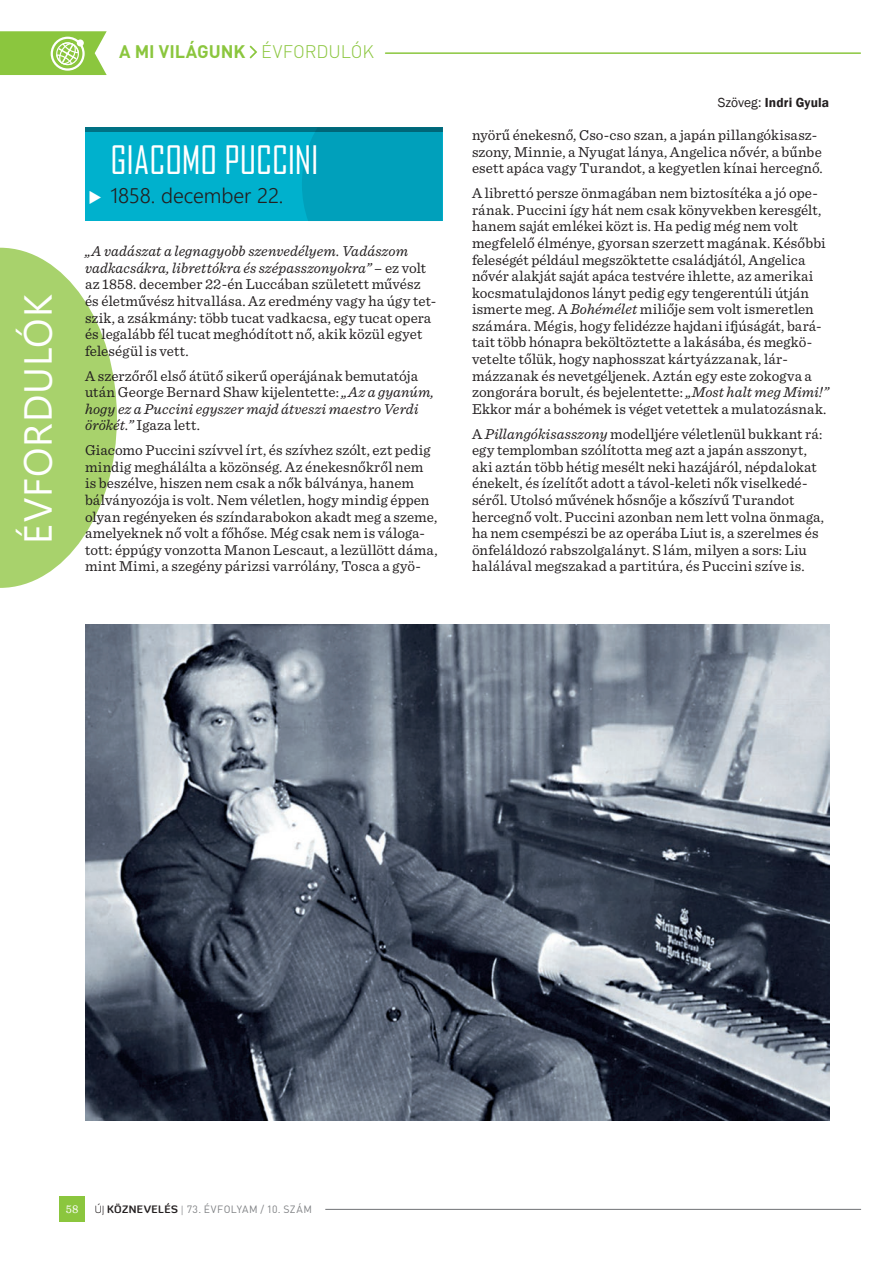
<style>
.page{position:relative;width:893px;height:1263px;background:#fff}
.page>*{position:absolute;margin:0;border:0;box-sizing:border-box;transform-origin:0 0}
.Cím_32pt{font:39px "Segoe UI";letter-spacing:.025em;color:#fff}
.Évforduló_név{font:37.5px "Agency FB";letter-spacing:-.005em;color:#fff}
.t1{font:300 21px "Segoe UI";letter-spacing:-.005em;color:#231f20}
.Fejléc{font:700 18px "DIN Pro";letter-spacing:-.005em;color:#8bc63e}
.Body_text_fél_sor_fö{font:15px/16.6px "Sentinel";letter-spacing:.005em;color:#231f20}
.Szerző{font:600 13.5px "Franklin Gothic";letter-spacing:.01em;color:#231f20}
.Oldalszám{font:12px "Sentinel";color:#fff}
.t2{font:10.5px "DIN Pro";letter-spacing:.04em;color:#808285}
.s1{font-weight:300}
.s2{font-style:italic}
.s3{font-weight:400}
.s4{font-family:"Diavlo";font-weight:300;color:#231f20}
.s5{font-family:"Diavlo";font-weight:700;color:#231f20}
.s6{font-family:"Sentinel"}
</style>
<div class="page">
<div style="left:60px;top:1197px;width:25px;height:25px;background:#8bc63e"></div>
<hr style="left:325px;top:1209px;width:536px;height:1px;background:#808285">
<svg style="left:250px;top:46px;width:7px;height:12px"></svg>
<hr style="left:386px;top:52px;width:474px;height:2px;background:#8bc63e">
<svg style="left:0;top:31px;width:107px;height:44px;background:#9bcd58"></svg>
<div style="left:77px;top:39px;width:7px;height:7px;background:#fff;border-radius:50%"></div>
<div style="left:51px;top:37px;width:34px;height:34px;border:2px solid #fff;border-radius:50%"></div>
<svg style="left:0;top:248px;width:117px;height:340px"></svg>
<div style="left:85px;top:128px;width:357px;height:93px;background:#00b1cd"></div>
<hr style="left:85px;top:128px;width:357px;height:4px;background:#007184">
<div style="left:302px;top:128px;width:140px;height:93px;background:#00a0bb"></div>
<img style="left:85px;top:624px;width:744px;height:496px">
<p class="Fejléc" style="left:119px;top:40px;width:257px">A MI VILÁGUNK <span class="s1">ÉVFORDULÓK</span></p>
<p class="Cím_32pt" style="left:1px;top:544px;width:250px;rotate:-90deg">ÉVFORDULÓK</p>
<p class="Évforduló_név" style="left:111px;top:137px;width:209px">GIACOMO PUCCINI</p>
<p class="t1" style="left:111px;top:176px;width:174px">1858. december 22.</p>
<p class="Body_text_fél_sor_fö" style="left:85px;top:242px;width:353px"><span class="s2">„A vadászat a legnagyobb szenvedélyem. Vadászom vadkacsákra, librettókra és szépasszonyokra”</span> – ez volt az 1858. december 22-én Luccában született művész és életművész hitvallása. Az eredmény vagy ha úgy tet&shy;szik, a zsákmány: több tucat vadkacsa, egy tucat opera és legalább fél tucat meghódított nő, akik közül egyet feleségül is vett.</p>
<p class="Body_text_fél_sor_fö" style="left:85px;top:366px;width:351px">A szerzőről első átütő sikerű operájának bemutatója után George Bernard Shaw kijelentette: <span class="s2">„Az a gyanúm, hogy ez a Puccini egyszer majd átveszi maestro Verdi örökét.”</span> Igaza lett.</p>
<p class="Body_text_fél_sor_fö" style="left:85px;top:441px;width:354px">Giacomo Puccini szívvel írt, és szívhez szólt, ezt pedig mindig meghálálta a közönség. Az énekesnőkről nem is beszélve, hiszen nem csak a nők bálványa, hanem bálványozója is volt. Nem véletlen, hogy mindig éppen olyan regényeken és színdarabokon akadt meg a szeme, amelyeknek nő volt a főhőse. Még csak nem is váloga&shy;tott: éppúgy vonzotta Manon Lescaut, a lezüllött dáma, mint Mimi, a szegény párizsi varrólány, Tosca a gyö-</p>
<p class="Szerző" style="left:718px;top:94px;width:113px"><span class="s3">Szöveg:</span> Indri Gyula</p>
<p class="Body_text_fél_sor_fö" style="left:472px;top:126px;width:352px">nyörű énekesnő, Cso-cso szan, a japán pillangókisas - szony, Minnie, a Nyugat lánya, Angelica nővér, a bűnbe esett apáca vagy Turandot, a kegyetlen kínai hercegnő.</p>
<p class="Body_text_fél_sor_fö" style="left:472px;top:184px;width:358px">A librettó persze önmagában nem biztosítéka a jó ope&shy;rának. Puccini így hát nem csak könyvekben keresgélt, hanem saját emlékei közt is. Ha pedig még nem volt megfelelő élménye, gyorsan szerzett magának. Későbbi feleségét például megszöktette családjától, Angelica nővér alakját saját apáca testvére ihlette, az amerikai kocsmatulajdonos lányt pedig egy tengerentúli útján ismerte meg. A <span class="s2">Bohémélet</span> miliője sem volt ismeretlen számára. Mégis, hogy felidézze hajdani ifjúságát, bará&shy;tait több hónapra beköltöztette a lakásába, és megkö&shy;vetelte tőlük, hogy naphosszat kártyázzanak, lár&shy;mázzanak és nevetgéljenek. Aztán egy este zokogva a zongorára borult, és bejelentette: <span class="s2">„Most halt meg Mimi!” </span>Ekkor már a bohémek is véget vetettek a mulatozásnak.</p>
<p class="Body_text_fél_sor_fö" style="left:472px;top:424px;width:354px">A <span class="s2">Pillangókisasszony</span> modelljére véletlenül bukkant rá: egy templomban szólította meg azt a japán asszonyt, aki aztán több hétig mesélt neki hazájáról, népdalokat énekelt, és ízelítőt adott a távol-keleti nők viselkedé&shy;séről. Utolsó művének hősnője a kőszívű Turandot hercegnő volt. Puccini azonban nem lett volna önmaga, ha nem csempészi be az operába Liut is, a szerelmes és önfeláldozó rabszolgalányt. S lám, milyen a sors: Liu halálával megszakad a partitúra, és Puccini szíve is.</p>
<p class="Oldalszám" style="left:66px;top:1200px;width:14px">58</p>
<p class="t2" style="left:95px;top:1202px;width:219px"><span class="s4">ÚJ</span> <span class="s5">KÖZNEVELÉS</span> <span class="s6">|</span> 73. ÉVFOLYAM / 10. SZÁM</p>
</div>
